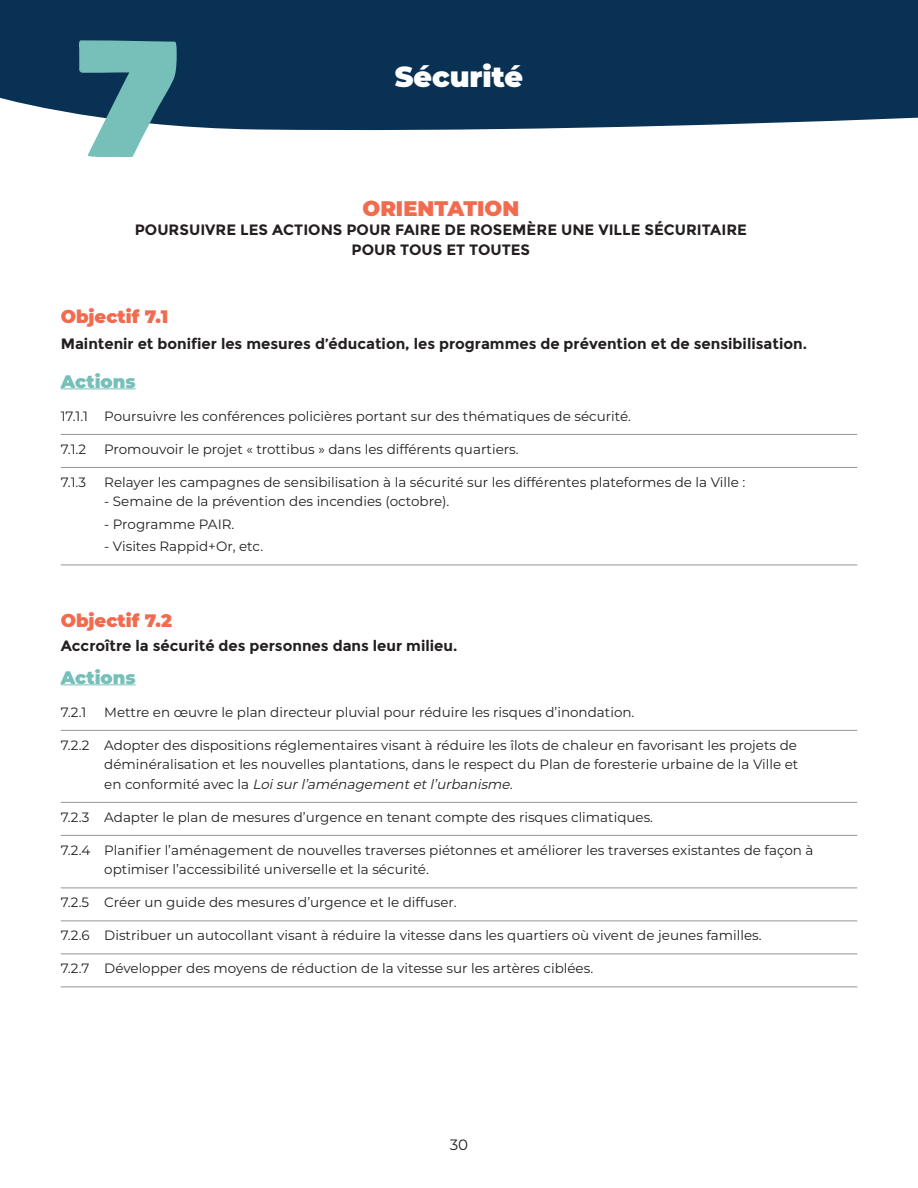
<style>
.page{position:relative;width:918px;height:1188px;background:#fff}
.page>*{position:absolute;margin:0;border:0;box-sizing:border-box;transform-origin:0 0}
.t1{font:151.35px "Bowlby One";color:#77c0b9}
.t2{font:900 28.5px "Montserrat";color:#fff}
.t3{font:900 21px "Montserrat";color:#f26b4f}
.t4{font:900 18px "Montserrat";color:#f26b4f}
.t5{font:900 18px "Montserrat";color:#77c0b9}
.t6{font:700 15px/19.5px "Montserrat";color:#231f20;text-align:center}
.t7{font:15px "Montserrat";color:#231f20}
.Paragraph_Style_1{font:13.5px/19.5px "Montserrat";color:#231f20;text-align:justify}
.s1{font-style:italic}
</style>
<div class="page">
<div style="left:0;top:0;width:918px;height:131px;background:#093153"></div>
<hr style="left:61px;top:388px;width:75px;height:1px;background:#77c0b9">
<hr style="left:61px;top:434px;width:796px;height:1px;background:#939598">
<hr style="left:61px;top:467px;width:796px;height:1px;background:#939598">
<hr style="left:61px;top:565px;width:796px;height:1px;background:#939598">
<hr style="left:61px;top:684px;width:75px;height:1px;background:#77c0b9">
<hr style="left:61px;top:730px;width:796px;height:1px;background:#939598">
<hr style="left:61px;top:802px;width:796px;height:1px;background:#939598">
<hr style="left:61px;top:835px;width:796px;height:1px;background:#939598">
<hr style="left:61px;top:888px;width:796px;height:1px;background:#939598">
<hr style="left:61px;top:921px;width:796px;height:1px;background:#939598">
<hr style="left:61px;top:954px;width:796px;height:1px;background:#939598">
<hr style="left:61px;top:987px;width:796px;height:1px;background:#939598">
<p class="t1" style="left:74px;top:-13px;width:110px">7</p>
<p class="t2" style="left:395px;top:56px;width:130px">Sécurité</p>
<p class="t3" style="left:363px;top:193px;width:158px">ORIENTATION</p>
<p class="t6" style="left:135px;top:220px;width:614px">POURSUIVRE LES ACTIONS POUR FAIRE DE ROSEMÈRE UNE VILLE SÉCURITAIRE<br>POUR TOUS ET TOUTES</p>
<p class="t4" style="left:61px;top:303px;width:109px">Objectif 7.1</p>
<p class="t6" style="left:61px;top:334px;width:748px">Maintenir et bonifier les mesures d’éducation, les programmes de prévention et de sensibilisation.</p>
<p class="t5" style="left:61px;top:368px;width:76px">Actions</p>
<p class="Paragraph_Style_1" style="left:61px;top:406px;width:572px">17.1.1 Poursuivre les conférences policières portant sur des thématiques de sécurité.</p>
<p class="Paragraph_Style_1" style="left:61px;top:439px;width:27px">7.1.2</p>
<p class="Paragraph_Style_1" style="left:104px;top:439px;width:416px">Promouvoir le projet « trottibus » dans les différents quartiers.</p>
<p class="Paragraph_Style_1" style="left:61px;top:472px;width:27px">7.1.3</p>
<p class="Paragraph_Style_1" style="left:104px;top:472px;width:643px">Relayer les campagnes de sensibilisation à la sécurité sur les différentes plateformes de la Ville :</p>
<p class="Paragraph_Style_1" style="left:104px;top:491px;width:347px">- Semaine de la prévention des incendies (octobre).</p>
<p class="Paragraph_Style_1" style="left:104px;top:514px;width:132px">- Programme PAIR.</p>
<p class="Paragraph_Style_1" style="left:104px;top:536px;width:160px">- Visites Rappid+Or, etc.</p>
<p class="t4" style="left:61px;top:607px;width:113px">Objectif 7.2</p>
<p class="t6" style="left:61px;top:636px;width:398px">Accroître la sécurité des personnes dans leur milieu.</p>
<p class="t5" style="left:61px;top:664px;width:76px">Actions</p>
<p class="Paragraph_Style_1" style="left:61px;top:701px;width:27px">7.2.1</p>
<p class="Paragraph_Style_1" style="left:104px;top:701px;width:532px">Mettre en œuvre le plan directeur pluvial pour réduire les risques d’inondation.</p>
<p class="Paragraph_Style_1" style="left:104px;top:734px;width:696px;text-indent:-43px">7.2.2 Adopter des dispositions réglementaires visant à réduire les îlots de chaleur en favorisant les projets de déminéralisation et les nouvelles plantations, dans le respect du Plan de foresterie urbaine de la Ville et e n c o n fo r m i té a ve c l a <span class="s1">Loisurl’aménagementetl’urbanisme</span>.</p>
<p class="Paragraph_Style_1" style="left:61px;top:806px;width:594px">7.2.3 Adapter le plan de mesures d’urgence en tenant compte des risques climatiques.</p>
<p class="Paragraph_Style_1" style="left:104px;top:839px;width:711px;text-indent:-43px">7.2.4 Planifier l’aménagement de nouvelles traverses piétonnes et améliorer les traverses existantes de façon à optimiser l’accessibilité universelle et la sécurité.</p>
<p class="Paragraph_Style_1" style="left:61px;top:892px;width:397px">7.2.5 Créer un guide des mesures d’urgence et le diffuser.</p>
<p class="Paragraph_Style_1" style="left:61px;top:925px;width:703px">7.2.6 Distribuer un autocollant visant à réduire la vitesse dans les quartiers où vivent de jeunes familles.</p>
<p class="Paragraph_Style_1" style="left:61px;top:958px;width:534px">7.2.7 Développer des moyens de réduction de la vitesse sur les artères ciblées.</p>
<p class="t7" style="left:450px;top:1134px;width:20px">30</p>
</div>
